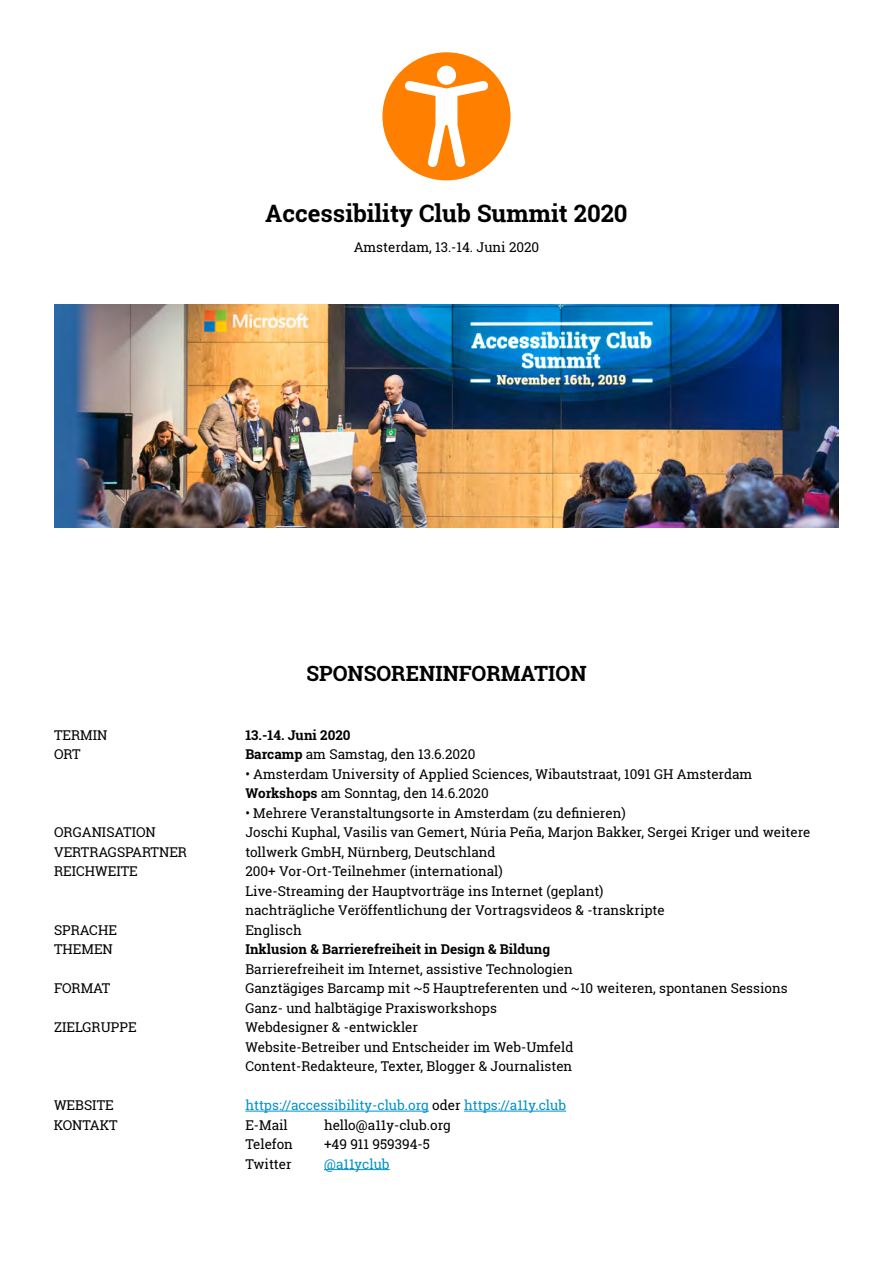
<style>
.page{position:relative;width:893px;height:1263px;background:#fff}
.page>*{position:absolute;margin:0;border:0;box-sizing:border-box;transform-origin:0 0}
.t1{font:700 24px "Roboto Slab";color:#000}
.Überschrift{font:700 21px "Roboto Slab";color:#000}
.t2{font:13.5px/19.5px "Roboto Slab";color:#000}
.t3{font:13.5px "Roboto Slab";color:#0092c8}
.t4{font:700 13.5px "Roboto Slab";color:#000}
.s1{font-weight:700}
.s2{color:#000}
</style>
<div class="page">
<div style="left:382px;top:52px;width:128px;height:128px;background:#ff8000;border-radius:50%"></div>
<div style="left:437px;top:66px;width:19px;height:19px;background:#fff;border-radius:50%"></div>
<svg style="left:404px;top:81px;width:84px;height:86px"></svg>
<hr style="left:245px;top:1111px;width:184px;height:1px;background:#0092c8">
<hr style="left:464px;top:1111px;width:102px;height:1px;background:#0092c8">
<hr style="left:324px;top:1169px;width:66px;height:1px;background:#0092c8">
<img style="left:54px;top:304px;width:785px;height:223px">
<h1 class="t1" style="left:265px;top:197px;width:364px">Accessibility Club Summit 2020</h1>
<p class="t2" style="left:354px;top:237px;width:187px">Amsterdam, 13.-14. Juni 2020</p>
<p class="Überschrift" style="left:306px;top:659px;width:282px">SPONSORENINFORMATION</p>
<p class="t2" style="left:54px;top:725px;width:55px">TERMIN</p>
<p class="t4" style="left:245px;top:725px;width:107px">13.-14. Juni 2020</p>
<p class="t2" style="left:54px;top:744px;width:28px">ORT</p>
<p class="t2" style="left:245px;top:744px;width:232px"><span class="s1">Barcamp</span> am Samstag, den 13.6.2020</p>
<p class="t2" style="left:245px;top:764px;width:508px">• Amsterdam University of Applied Sciences, Wibautstraat, 1091 GH Amsterdam</p>
<p class="t2" style="left:245px;top:783px;width:245px"><span class="s1">Workshops</span> am Sonntag, den 14.6.2020</p>
<p class="t2" style="left:245px;top:803px;width:382px">• Mehrere Veranstaltungsorte in Amsterdam (zu definieren)</p>
<p class="t2" style="left:54px;top:822px;width:103px">ORGANISATION</p>
<p class="t2" style="left:245px;top:822px;width:567px">Joschi Kuphal, Vasilis van Gemert, Núria Peña, Marjon Bakker, Sergei Kriger und weitere</p>
<p class="t2" style="left:54px;top:842px;width:135px">VERTRAGSPARTNER</p>
<p class="t2" style="left:245px;top:842px;width:252px">tollwerk GmbH, Nürnberg, Deutschland</p>
<p class="t2" style="left:54px;top:861px;width:85px">REICHWEITE</p>
<p class="t2" style="left:245px;top:861px;width:360px">200+ Vor-Ort-Teilnehmer (international)<br>Live-Streaming der Hauptvorträge ins Internet (geplant)</p>
<p class="t2" style="left:245px;top:900px;width:421px">nachträgliche Veröffentlichung der Vortragsvideos &amp; -transkripte</p>
<p class="t2" style="left:54px;top:920px;width:64px">SPRACHE</p>
<p class="t2" style="left:245px;top:920px;width:58px">Englisch</p>
<p class="t2" style="left:54px;top:939px;width:60px">THEMEN</p>
<p class="t2" style="left:245px;top:939px;width:329px"><span class="s1">Inklusion &amp; Barrierefreiheit in Design &amp; Bildung<br></span>Barrierefreiheit im Internet, assistive Technologien</p>
<p class="t2" style="left:54px;top:978px;width:58px">FORMAT</p>
<p class="t2" style="left:245px;top:978px;width:544px">Ganztägiges Barcamp mit ~5 Hauptreferenten und ~10 weiteren, spontanen Sessions<br>Ganz- und halbtägige Praxisworkshops</p>
<p class="t2" style="left:54px;top:1017px;width:84px">ZIELGRUPPE</p>
<p class="t2" style="left:245px;top:1017px;width:174px">Webdesigner &amp; -entwickler</p>
<p class="t2" style="left:245px;top:1037px;width:330px">Website-Betreiber und Entscheider im Web-Umfeld</p>
<p class="t2" style="left:245px;top:1056px;width:328px">Content-Redakteure, Texter, Blogger &amp; Journalisten</p>
<p class="t2" style="left:54px;top:1095px;width:61px">WEBSITE</p>
<p class="t3" style="left:245px;top:1096px;width:322px">https://accessibility-club.org <span class="s2">oder</span> https://a11y.club</p>
<p class="t2" style="left:54px;top:1115px;width:65px">KONTAKT</p>
<p class="t2" style="left:245px;top:1115px;width:44px">E-Mail</p>
<p class="t2" style="left:324px;top:1115px;width:128px">hello@a11y-club.org</p>
<p class="t2" style="left:245px;top:1134px;width:49px">Telefon</p>
<p class="t2" style="left:324px;top:1134px;width:107px">+49 911 959394-5</p>
<p class="t2" style="left:245px;top:1154px;width:48px">Twitter</p>
<p class="t3" style="left:324px;top:1154px;width:67px">@a11yclub</p>
</div>
